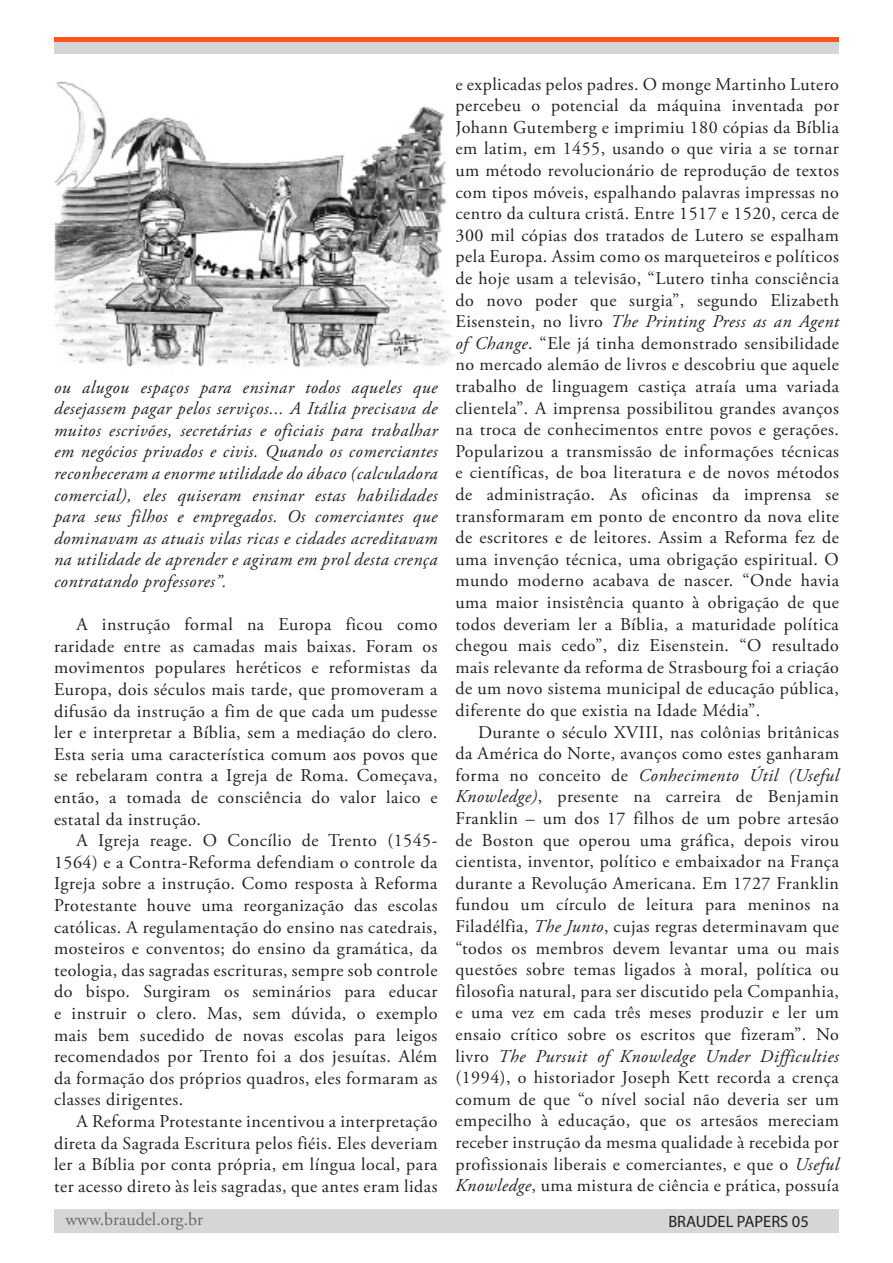
<style>
.page{position:relative;width:893px;height:1263px;background:#fff}
.page>*{position:absolute;margin:0;border:0;box-sizing:border-box;transform-origin:0 0}
.t1{font:18px/21.6px "Adobe Garamond Pro";letter-spacing:.03em;color:#231f20;text-align:justify}
.t2{font:italic 18px/21.6px "Adobe Garamond Pro";letter-spacing:.03em;color:#231f20;text-align:justify}
.t3{font:18px "Adobe Garamond Pro";color:#6b6a6a}
.t4{font:16.5px "Myriad Pro";color:#231f20}
.s1{font-style:italic}
</style>
<div class="page">
<div style="left:54px;top:1209px;width:785px;height:24px;background:#d5d6d8"></div>
<div style="left:54px;top:42px;width:785px;height:12px;background:#d5d6d8"></div>
<hr style="left:54px;top:38px;width:785px;height:4px;background:#fe5419">
<img style="left:54px;top:81px;width:400px;height:287px">
<p class="t2" style="left:54px;top:377px;width:385px">ou alugou espaços para ensinar todos aqueles que desejassem pagar pelos serviços... A Itália precisava de muitos escrivões, secretárias e oficiais para trabalhar em negócios privados e civis. Quando os comerciantes reconheceram a enorme utilidade do ábaco (calculadora comercial), eles quiseram ensinar estas habilidades para seus filhos e empregados. Os comerciantes que dominavam as atuais vilas ricas e cidades acreditavam na utilidade de aprender e agiram em prol desta crença contratando professores”.</p>
<p class="t1" style="left:54px;top:614px;width:385px;text-indent:22px">A instrução formal na Europa ficou como raridade entre as camadas mais baixas. Foram os movimentos populares heréticos e reformistas da Europa, dois séculos mais tarde, que promoveram a difusão da instrução a fim de que cada um pudesse ler e interpretar a Bíblia, sem a mediação do clero.<br>Esta seria uma característica comum aos povos que se rebelaram contra a Igreja de Roma. Começava, então, a tomada de consciência do valor laico e estatal da instrução.</p>
<p class="t1" style="left:54px;top:830px;width:385px;text-indent:22px">A Igreja reage. O Concílio de Trento (1545- 1564) e a Contra-Reforma defendiam o controle da Igreja sobre a instrução. Como resposta à Reforma Protestante houve uma reorganização das escolas católicas. A regulamentação do ensino nas catedrais, mosteiros e conventos; do ensino da gramática, da teologia, das sagradas escrituras, sempre sob controle do bispo. Surgiram os seminários para educar e instruir o clero. Mas, sem dúvida, o exemplo mais bem sucedido de novas escolas para leigos recomendados por Trento foi a dos jesuítas. Além da formação dos próprios quadros, eles formaram as classes dirigentes.</p>
<p class="t1" style="left:54px;top:1111px;width:385px;text-indent:22px">A Reforma Protestante incentivou a interpretação direta da Sagrada Escritura pelos fiéis. Eles deveriam ler a Bíblia por conta própria, em língua local, para ter acesso direto às leis sagradas, que antes eram lidas</p>
<p class="t1" style="left:455px;top:74px;width:385px">e explicadas pelos padres. O monge Martinho Lutero percebeu o potencial da máquina inventada por Johann Gutemberg e imprimiu 180 cópias da Bíblia em latim, em 1455, usando o que viria a se tornar um método revolucionário de reprodução de textos com tipos móveis, espalhando palavras impressas no centro da cultura cristã. Entre 1517 e 1520, cerca de 300 mil cópias dos tratados de Lutero se espalham pela Europa. Assim como os marqueteiros e políticos de hoje usam a televisão, “Lutero tinha consciência do novo poder que surgia”, segundo Elizabeth Eisenstein, no livro <span class="s1">The Printing Press as an Agent of Change</span>. “Ele já tinha demonstrado sensibilidade no mercado alemão de livros e descobriu que aquele trabalho de linguagem castiça atraía uma variada clientela”. A imprensa possibilitou grandes avanços na troca de conhecimentos entre povos e gerações.<br>Popularizou a transmissão de informações técnicas e científicas, de boa literatura e de novos métodos de administração. As oficinas da imprensa se transformaram em ponto de encontro da nova elite de escritores e de leitores. Assim a Reforma fez de uma invenção técnica, uma obrigação espiritual. O mundo moderno acabava de nascer. “Onde havia uma maior insistência quanto à obrigação de que todos deveriam ler a Bíblia, a maturidade política chegou mais cedo”, diz Eisenstein. “O resultado mais relevante da reforma de Strasbourg foi a criação de um novo sistema municipal de educação pública, diferente do que existia na Idade Média”.</p>
<p class="t1" style="left:455px;top:722px;width:385px;text-indent:23px">Durante o século XVIII, nas colônias britânicas da América do Norte, avanços como estes ganharam forma no conceito de <span class="s1">Conhecimento Útil (Useful Knowledge)</span>, presente na carreira de Benjamin Franklin – um dos 17 filhos de um pobre artesão de Boston que operou uma gráfica, depois virou cientista, inventor, político e embaixador na França durante a Revolução Americana. Em 1727 Franklin fundou um círculo de leitura para meninos na Filadélfia, <span class="s1">The Junto</span>, cujas regras determinavam que “todos os membros devem levantar uma ou mais questões sobre temas ligados à moral, política ou filosofia natural, para ser discutido pela Companhia, e uma vez em cada três meses produzir e ler um ensaio crítico sobre os escritos que fizeram”. No livro <span class="s1">The Pursuit of Knowledge Under Difficulties </span>(1994), o historiador Joseph Kett recorda a crença comum de que “o nível social não deveria ser um empecilho à educação, que os artesãos mereciam receber instrução da mesma qualidade à recebida por profissionais liberais e comerciantes, e que o <span class="s1">Useful Knowledge</span>, uma mistura de ciência e prática, possuía</p>
<p class="t3" style="left:65px;top:1208px;width:139px">www.braudel.org.br</p>
<p class="t4" style="left:668px;top:1211px;width:142px">BRAUDEL PAPERS 05</p>
</div>
